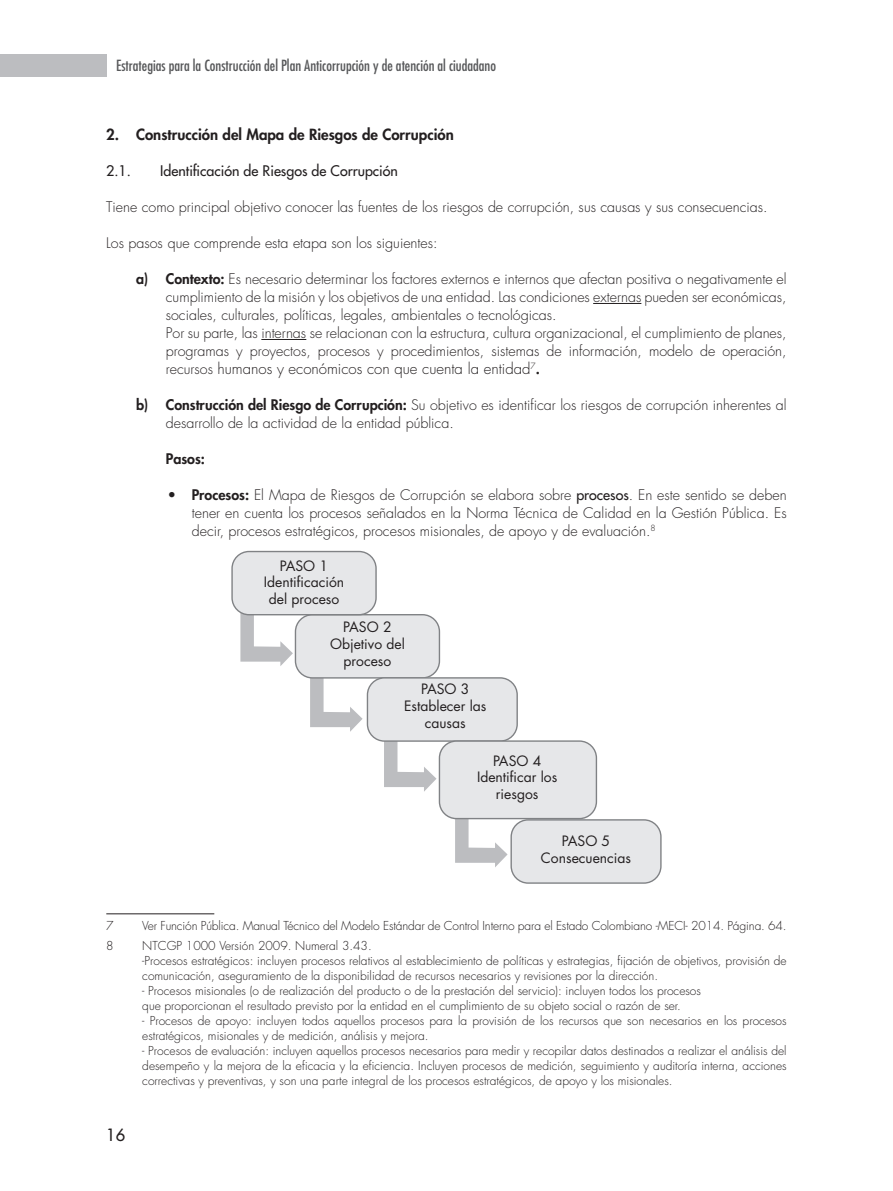
<style>
.page{position:relative;width:893px;height:1191px;background:#fff}
.page>*{position:absolute;margin:0;border:0;box-sizing:border-box;transform-origin:0 0}
.t1{font:500 16.5px "Futura Std";color:#231f20}
.t2{font:condensed 15px "Futura Std";color:#57585a}
.t3{font:300 15px "Futura Std";color:#231f20}
.t4{font:800 15px "Futura Std";color:#231f20}
.t5{font:300 14.25px/18px "Futura Std";color:#231f20}
.t6{font:500 14.25px "Futura Std";color:#231f20}
.t7{font:800 14.25px "Futura Std";color:#231f20}
.t8{font:13.95px/16.6px "Futura Std";color:#231f20;text-align:center}
.t9{font:300 12px/15px "Futura Std";color:#231f20}
.s1{font-weight:800}
.s2{font-size:14.25px}
.s3{font-weight:800;font-size:14.25px}
.s4{font-weight:500}
</style>
<div class="page">
<div style="left:0;top:54px;width:106px;height:23px;background:#bcbdc0"></div>
<hr style="left:593px;top:303px;width:48px;height:1px;background:#231f20">
<hr style="left:261px;top:339px;width:45px;height:1px;background:#231f20">
<hr style="left:106px;top:913px;width:108px;height:1px;background:#231f20">
<svg style="left:455px;top:819px;width:53px;height:48px"></svg>
<svg style="left:384px;top:742px;width:52px;height:49px"></svg>
<svg style="left:310px;top:678px;width:53px;height:54px"></svg>
<div style="left:295px;top:614px;width:144px;height:64px;background:#e6e7e9;border-radius:17px"></div>
<div style="left:295px;top:614px;width:145px;height:64px;border:1px solid #808285;border-radius:17px"></div>
<div style="left:367px;top:678px;width:150px;height:63px;background:#e6e7e9;border-radius:17px"></div>
<div style="left:367px;top:677px;width:151px;height:65px;border:1px solid #808285;border-radius:17px"></div>
<div style="left:511px;top:820px;width:150px;height:63px;background:#e6e7e9;border-radius:17px"></div>
<div style="left:510px;top:819px;width:152px;height:64px;border:1px solid #808285;border-radius:17px"></div>
<div style="left:439px;top:741px;width:157px;height:77px;background:#e6e7e9;border-radius:17px"></div>
<div style="left:439px;top:740px;width:158px;height:79px;border:1px solid #808285;border-radius:17px"></div>
<svg style="left:240px;top:612px;width:53px;height:54px"></svg>
<div style="left:232px;top:551px;width:144px;height:63px;background:#e6e7e9;border-radius:17px"></div>
<div style="left:231px;top:551px;width:146px;height:64px;border:1px solid #808285;border-radius:17px"></div>
<p class="t2" style="left:116px;top:57px;width:381px">Estrategias para la Construcción del Plan Anticorrupción y de atención al ciudadano</p>
<p class="t4" style="left:106px;top:125px;width:349px">2. Construcción del Mapa de Riesgos de Corrupción</p>
<p class="t6" style="left:106px;top:162px;width:26px">2.1.</p>
<p class="t6" style="left:160px;top:162px;width:239px">Identificación de Riesgos de Corrupción</p>
<p class="t5" style="left:106px;top:198px;width:663px">Tiene como principal objetivo conocer las fuentes de los riesgos de corrupción, sus causas y sus consecuencias.</p>
<p class="t5" style="left:106px;top:234px;width:333px">Los pasos que comprende esta etapa son los siguientes:</p>
<p class="t5" style="left:166px;top:270px;width:622px;text-indent:-30px"><span class="s1">a) Contexto:</span> Es necesario determinar los factores externos e internos que afectan positiva o negativamente el cumplimiento de la misión y los objetivos de una entidad. Las condiciones externas pueden ser económicas, sociales, culturales, políticas, legales, ambientales o tecnológicas.<br>Por su parte, las internas se relacionan con la estructura, cultura organizacional, el cumplimiento de planes, programas y proyectos, procesos y procedimientos, sistemas de información, modelo de operación,</p>
<p class="t3" style="left:166px;top:359px;width:375px"><span class="s2">recursos</span> humanos y económicos con que cuenta la entidad<sup>7</sup><span class="s3">.</span></p>
<p class="t5" style="left:166px;top:396px;width:622px;text-indent:-30px"><span class="s1">b) Construcción del Riesgo de Corrupción:</span> Su objetivo es identificar los riesgos de corrupción inherentes al desarrollo de la actividad de la entidad pública.</p>
<p class="t7" style="left:166px;top:450px;width:41px">Pasos:</p>
<p class="t5" style="left:192px;top:486px;width:596px;text-align:justify;text-indent:-24px"><span class="s1">• Procesos:</span> El Mapa de Riesgos de Corrupción se elabora sobre <span class="s4">procesos</span>. En este sentido se deben tener en cuenta los procesos señalados en la Norma Técnica de Calidad en la Gestión Pública. Es decir, procesos estratégicos, procesos misionales, de apoyo y de evaluación.<sup>8</sup></p>
<p class="t8" style="left:264px;top:557px;width:82px">PASO 1<br>Identificación del proceso</p>
<p class="t8" style="left:330px;top:619px;width:76px">PASO 2<br>Objetivo del proceso</p>
<p class="t8" style="left:404px;top:681px;width:84px">PASO 3<br>Establecer las causas</p>
<p class="t8" style="left:477px;top:752px;width:82px">PASO 4<br>Identificar los riesgos</p>
<p class="t8" style="left:541px;top:832px;width:92px">PASO 5<br>Consecuencias</p>
<p class="t9" style="left:106px;top:918px;width:9px">7</p>
<p class="t9" style="left:142px;top:918px;width:646px">Ver Función Pública. Manual Técnico del Modelo Estándar de Control Interno para el Estado Colombiano -MECI- 2014. Página. 64.</p>
<p class="t9" style="left:106px;top:938px;width:9px">8</p>
<p class="t9" style="left:142px;top:938px;width:646px">NTCGP 1000 Versión 2009. Numeral 3.43.<br>-Procesos estratégicos: incluyen procesos relativos al establecimiento de políticas y estrategias, fijación de objetivos, provisión de comunicación, aseguramiento de la disponibilidad de recursos necesarios y revisiones por la dirección.</p>
<p class="t9" style="left:142px;top:983px;width:560px">- Procesos misionales (o de realización del producto o de la prestación del servicio): incluyen todos los procesos que proporcionan el resultado previsto por la entidad en el cumplimiento de su objeto social o razón de ser.</p>
<p class="t9" style="left:142px;top:1013px;width:646px">- Procesos de apoyo: incluyen todos aquellos procesos para la provisión de los recursos que son necesarios en los procesos estratégicos, misionales y de medición, análisis y mejora.</p>
<p class="t9" style="left:142px;top:1043px;width:646px;text-align:justify">- Procesos de evaluación: incluyen aquellos procesos necesarios para medir y recopilar datos destinados a realizar el análisis del desempeño y la mejora de la eficacia y la eficiencia. Incluyen procesos de medición, seguimiento y auditoría interna, acciones correctivas y preventivas, y son una parte integral de los procesos estratégicos, de apoyo y los misionales.</p>
<h1 class="t1" style="left:106px;top:1124px;width:21px">16</h1>
</div>
